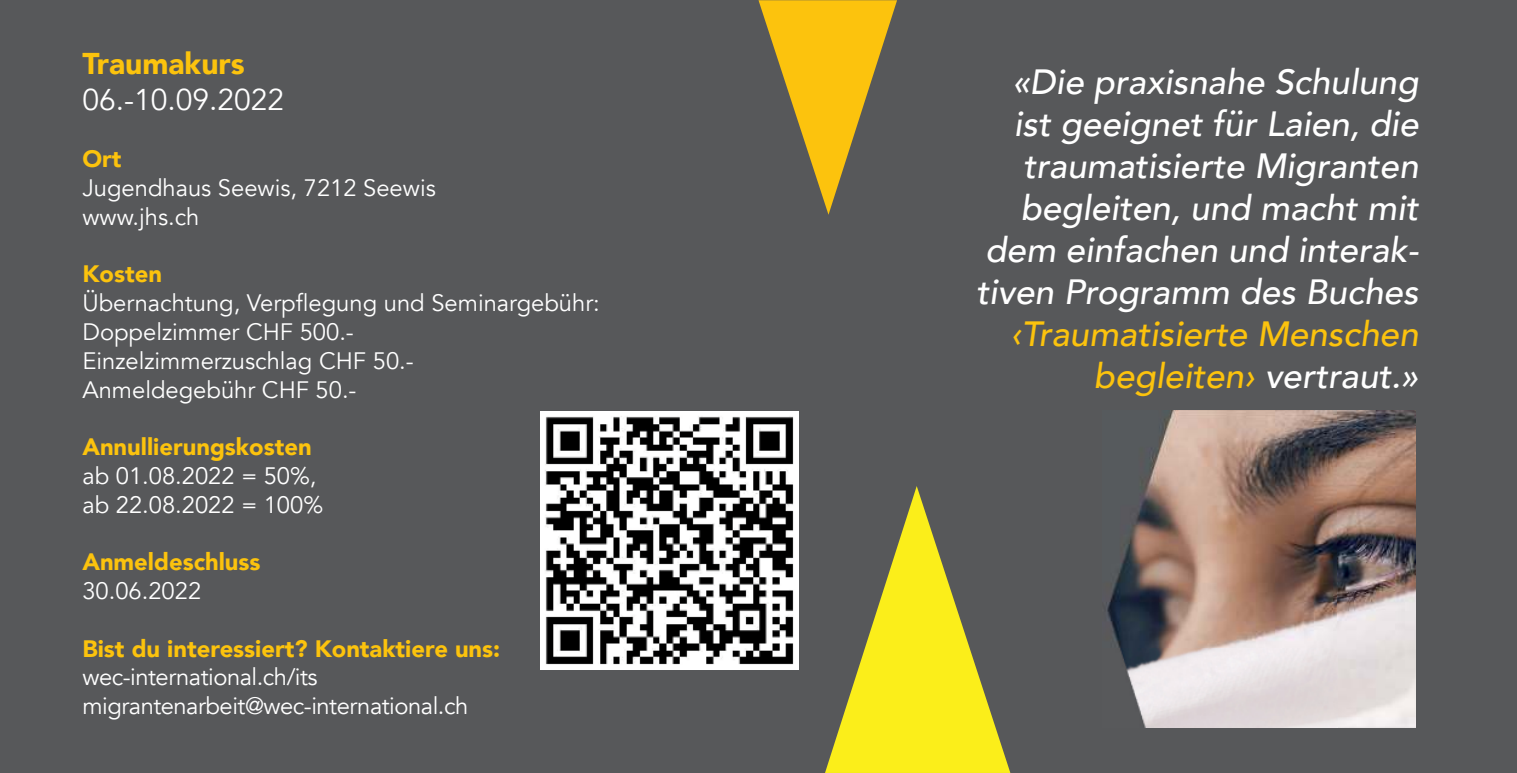
<style>
.page{position:relative;width:1517px;height:773px;background:#fff}
.page>*{position:absolute;margin:0;border:0;box-sizing:border-box;transform-origin:0 0}
.t1{font:italic 500 35px/42px "Avenir";color:#fff;text-align:right}
.t2{font:italic 500 35px/42px "Avenir";color:#fcc30d;text-align:right}
.t3{font:30px "Avenir";color:#fff}
.t4{font:900 30px "Avenir";color:#fcc30d}
.t5{font:23.75px/28.8px "Avenir";color:#fff}
.t6{font:23.75px/28.8px "Avenir";letter-spacing:-.02em;color:#fff}
.t7{font:900 23.75px "Avenir";color:#fcc30d}
.t8{font:23.75px/28.8px "Avenir LT Pro";color:#fff}
.t9{font:900 23.75px "Avenir LT Pro";color:#fcc30d}
.s1{color:#fff}
</style>
<div class="page">
<div style="left:0;top:0;width:1517px;height:772px;background:#57585a"></div>
<svg style="left:758px;top:0;width:139px;height:215px"></svg>
<svg style="left:825px;top:486px;width:185px;height:286px"></svg>
<img style="left:1107px;top:410px;width:308px;height:317px">
<img style="left:540px;top:411px;width:259px;height:258px">
<p class="t4" style="left:82px;top:51px;width:164px">Traumakurs</p>
<p class="t3" style="left:82px;top:87px;width:203px">06.-10.09.2022</p>
<p class="t7" style="left:82px;top:149px;width:41px">Ort</p>
<p class="t5" style="left:82px;top:176px;width:355px">Jugendhaus Seewis, 7212 Seewis www.jhs.ch</p>
<p class="t7" style="left:82px;top:264px;width:81px">Kosten</p>
<p class="t5" style="left:82px;top:289px;width:519px">Übernachtung, Verpflegung und Seminargebühr:<br>Doppelzimmer CHF 500.-<br>Einzelzimmerzuschlag CHF 50.-<br>Anmeldegebühr CHF 50.-</p>
<p class="t9" style="left:82px;top:437px;width:231px">Annullierungskosten</p>
<p class="t8" style="left:82px;top:462px;width:242px">ab 01.08.2022 = 50%, ab 22.08.2022 = 100%</p>
<p class="t7" style="left:82px;top:552px;width:180px">Anmeldeschluss</p>
<p class="t5" style="left:82px;top:578px;width:120px">30.06.2022</p>
<p class="t7" style="left:82px;top:638px;width:419px">Bist du interessiert? Kontaktiere uns:</p>
<p class="t6" style="left:82px;top:664px;width:387px">wec-international.ch/its migrantenarbeit@wec-international.ch</p>
<h1 class="t1" style="left:976px;top:64px;width:444px">«Die praxisnahe Schulung ist geeignet für Laien, die traumatisierte Migranten begleiten, und macht mit dem einfachen und interak&shy;tiven Programm des Buches</h1>
<h1 class="t2" style="left:1010px;top:316px;width:409px">‹Traumatisierte Menschen begleiten› <span class="s1">vertraut.»</span></h1>
</div>
